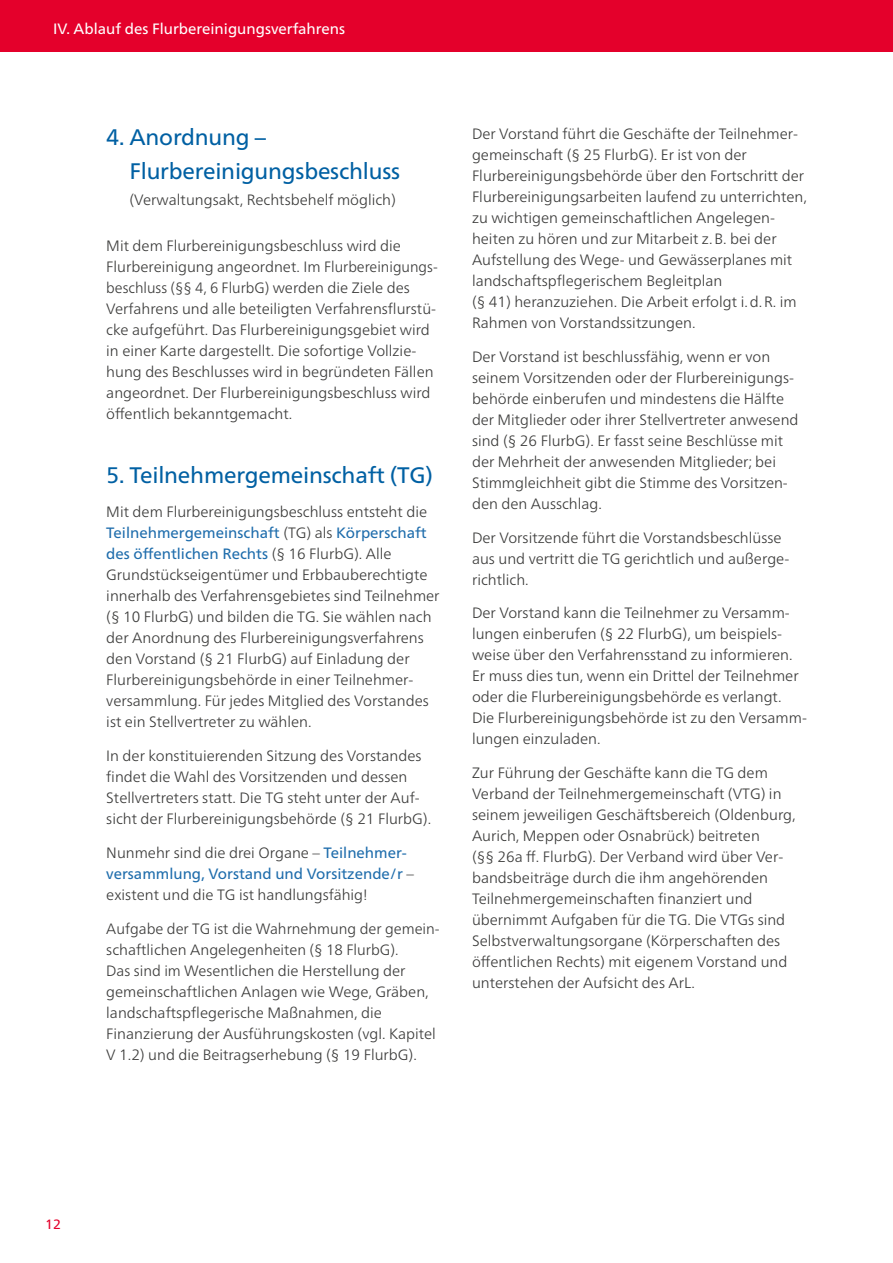
<style>
.page{position:relative;width:893px;height:1263px;background:#fff}
.page>*{position:absolute;margin:0;border:0;box-sizing:border-box;transform-origin:0 0}
.t1{font:22.5px/34.5px "Frutiger Neue LT Pro";letter-spacing:-.01em;color:#0060a3}
.t2{font:300 15px/21px "Frutiger Neue LT Pro";color:#3a3a39}
.t3{font:15px "Frutiger Neue LT Pro";color:#fff}
.t4{font:13.5px "Frutiger Neue LT Pro";color:#e4002b}
.s1{font-weight:400;color:#1f6dac}
</style>
<div class="page">
<div style="left:0;top:0;width:893px;height:52px;background:#e4002b"></div>
<p class="t3" style="left:53px;top:19px;width:294px">IV. Ablauf des Flurbereinigungsverfahrens</p>
<h1 class="t1" style="left:129px;top:119px;width:272px;text-indent:-23px">4. Anordnung –<br>Flurbereinigungsbeschluss</h1>
<p class="t2" style="left:129px;top:189px;width:268px">(Verwaltungsakt, Rechtsbehelf möglich)</p>
<p class="t2" style="left:106px;top:235px;width:333px">Mit dem Flurbereinigungsbeschluss wird die Flurbereinigung angeordnet. Im Flurbereinigungs&shy;beschluss (§§ 4, 6 FlurbG) werden die Ziele des Verfahrens und alle beteiligten Verfahrensflurstü&shy;cke aufgeführt. Das Flurbereinigungsgebiet wird in einer Karte dargestellt. Die sofortige Vollzie&shy;hung des Beschlusses wird in begründeten Fällen angeordnet. Der Flurbereinigungsbeschluss wird öffentlich bekanntgemacht.</p>
<h1 class="t1" style="left:106px;top:458px;width:328px">5. Teilnehmergemeinschaft (TG)</h1>
<p class="t2" style="left:106px;top:501px;width:335px">Mit dem Flurbereinigungsbeschluss entsteht die <span class="s1">Teilnehmergemeinschaft</span> (TG) als <span class="s1">Körperschaft des öffentlichen Rechts</span> (§ 16 FlurbG). Alle Grundstückseigentümer und Erbbauberechtigte innerhalb des Verfahrensgebietes sind Teilnehmer (§ 10 FlurbG) und bilden die TG. Sie wählen nach der Anordnung des Flurbereinigungsverfahrens den Vorstand (§ 21 FlurbG) auf Einladung der Flurbereinigungsbehörde in einer Teilnehmer&shy;versammlung. Für jedes Mitglied des Vorstandes ist ein Stellvertreter zu wählen.</p>
<p class="t2" style="left:106px;top:745px;width:326px">In der konstituierenden Sitzung des Vorstandes findet die Wahl des Vorsitzenden und dessen Stellvertreters statt. Die TG steht unter der Auf&shy;sicht der Flurbereinigungsbehörde (§ 21 FlurbG).</p>
<p class="t2" style="left:106px;top:842px;width:309px">Nunmehr sind die drei Organe – <span class="s1">Teilnehmer&shy;versammlung, Vorstand und Vorsitzende/r</span> – existent und die TG ist handlungsfähig!</p>
<p class="t2" style="left:106px;top:918px;width:335px">Aufgabe der TG ist die Wahrnehmung der gemein&shy;schaftlichen Angelegenheiten (§ 18 FlurbG).<br>Das sind im Wesentlichen die Herstellung der gemeinschaftlichen Anlagen wie Wege, Gräben, landschaftspflegerische Maßnahmen, die Finanzierung der Ausführungskosten (vgl. Kapitel V 1.2) und die Beitragserhebung (§ 19 FlurbG).</p>
<p class="t2" style="left:472px;top:123px;width:336px">Der Vorstand führt die Geschäfte der Teilnehmer&shy;gemeinschaft (§ 25 FlurbG). Er ist von der Flurbereinigungsbehörde über den Fortschritt der Flurbereinigungsarbeiten laufend zu unterrichten, zu wichtigen gemeinschaftlichen Angelegen&shy;heiten zu hören und zur Mitarbeit z.B. bei der Aufstellung des Wege- und Gewässerplanes mit landschaftspflegerischem Begleitplan<br>(§ 41) heranzuziehen. Die Arbeit erfolgt i.d.R. im Rahmen von Vorstandssitzungen.</p>
<p class="t2" style="left:472px;top:346px;width:328px">Der Vorstand ist beschlussfähig, wenn er von seinem Vorsitzenden oder der Flurbereinigungs&shy;behörde einberufen und mindestens die Hälfte der Mitglieder oder ihrer Stellvertreter anwesend sind (§ 26 FlurbG). Er fasst seine Beschlüsse mit der Mehrheit der anwesenden Mitglieder; bei Stimmgleichheit gibt die Stimme des Vorsitzen&shy;den den Ausschlag.</p>
<p class="t2" style="left:472px;top:527px;width:319px">Der Vorsitzende führt die Vorstandsbeschlüsse aus und vertritt die TG gerichtlich und außerge&shy;richtlich.</p>
<p class="t2" style="left:472px;top:602px;width:336px">Der Vorstand kann die Teilnehmer zu Versamm&shy;lungen einberufen (§ 22 FlurbG), um beispiels&shy;weise über den Verfahrensstand zu informieren.<br>Er muss dies tun, wenn ein Drittel der Teilnehmer oder die Flurbereinigungsbehörde es verlangt.<br>Die Flurbereinigungsbehörde ist zu den Versamm&shy;lungen einzuladen.</p>
<p class="t2" style="left:472px;top:762px;width:325px">Zur Führung der Geschäfte kann die TG dem Verband der Teilnehmergemeinschaft (VTG) in seinem jeweiligen Geschäftsbereich (Oldenburg, Aurich, Meppen oder Osnabrück) beitreten<br>(§§ 26a ff. FlurbG). Der Verband wird über Ver&shy;bandsbeiträge durch die ihm angehörenden Teilnehmergemeinschaften finanziert und übernimmt Aufgaben für die TG. Die VTGs sind Selbstverwaltungsorgane (Körperschaften des öffentlichen Rechts) mit eigenem Vorstand und unterstehen der Aufsicht des ArL.</p>
<p class="t4" style="left:45px;top:1215px;width:17px">12</p>
</div>
